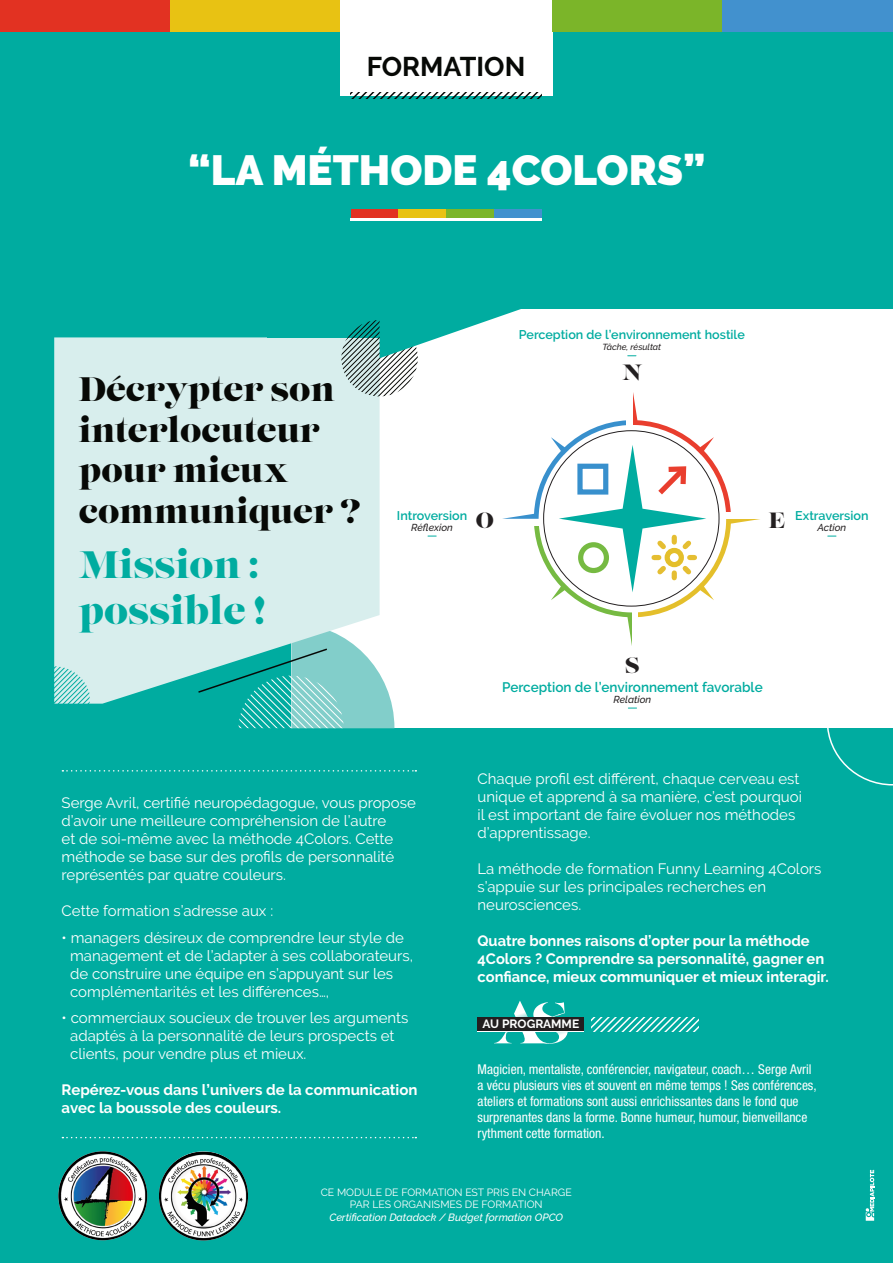
<style>
.page{position:relative;width:893px;height:1263px;background:#00aca0}
.page>*{position:absolute;margin:0;border:0;box-sizing:border-box;transform-origin:0 0}
.t1{font:900 42px "Raleway";color:#fff}
.t2{font:38.1px "Lust";color:#00aca0}
.t3{font:33.9px/40.7px "Lust";color:#070906}
.t4{font:700 27px "Raleway";color:#070906}
.t5{font:22.05px "Lust";color:#231f20}
.t6{font:15px/18px "Raleway";color:#fff}
.t7{font:700 15px/18px "Raleway";color:#fff}
.t8{font:600 13.8px "Raleway";color:#00aca0}
.t9{font:condensed 13.5px/16.2px "Helvetica Neue LT Pro";color:#fff}
.t10{font:600 12.6px "Raleway";color:#00aca0}
.t11{font:700 12px "Raleway";color:#fff}
.t12{font:10.5px "Raleway";color:#fff}
.t13{font:italic 500 10.5px "Raleway";color:#fff}
.t14{font:italic 500 10.05px "Raleway";color:#231f20}
.t15{font:italic 500 8.85px "Raleway";color:#231f20}
</style>
<div class="page">
<div style="left:291px;top:310px;width:602px;height:418px;background:#fff"></div>
<div style="left:340px;top:0;width:212px;height:96px;background:#fff"></div>
<svg style="left:827px;top:728px;width:66px;height:57px"></svg>
<div style="left:54px;top:337px;width:143px;height:367px;background:#d8eeed"></div>
<svg style="left:350px;top:92px;width:192px;height:7px"></svg>
<img style="left:58px;top:1151px;width:89px;height:89px;border-radius:44px">
<img style="left:159px;top:1151px;width:89px;height:89px;border-radius:45px">
<svg style="left:54px;top:666px;width:36px;height:38px"></svg>
<svg style="left:866px;top:1170px;width:8px;height:51px"></svg>
<svg style="left:494px;top:1000px;width:74px;height:44px"></svg>
<svg style="left:591px;top:1017px;width:107px;height:14px"></svg>
<div style="left:477px;top:1017px;width:107px;height:14px;background:#231f20"></div>
<svg style="left:62px;top:770px;width:354px;height:1px"></svg>
<svg style="left:62px;top:1137px;width:354px;height:1px"></svg>
<div style="left:0;top:0;width:170px;height:32px;background:#e23222"></div>
<div style="left:170px;top:0;width:170px;height:32px;background:#e8c213"></div>
<div style="left:552px;top:0;width:171px;height:32px;background:#7bb529"></div>
<div style="left:723px;top:0;width:170px;height:32px;background:#4291ce"></div>
<div style="left:351px;top:210px;width:48px;height:8px;background:#e23222"></div>
<div style="left:399px;top:210px;width:47px;height:8px;background:#e8c213"></div>
<div style="left:446px;top:210px;width:48px;height:8px;background:#7bb529"></div>
<div style="left:494px;top:210px;width:48px;height:8px;background:#4291ce"></div>
<hr style="left:351px;top:218px;width:191px;height:2px;background:#fff">
<svg style="left:197px;top:309px;width:566px;height:419px"></svg>
<p class="t4" style="left:367px;top:51px;width:160px">FORMATION</p>
<p class="t1" style="left:188px;top:146px;width:519px">“LA MÉTHODE 4COLORS”</p>
<p class="t3" style="left:79px;top:371px;width:283px">Décrypter son interlocuteur pour mieux communiquer ?</p>
<p class="t2" style="left:79px;top:542px;width:181px">Mission :</p>
<p class="t2" style="left:79px;top:587px;width:188px">possible !</p>
<p class="t10" style="left:519px;top:328px;width:228px">Perception de l’environnement hostile</p>
<p class="t15" style="left:602px;top:342px;width:60px">Tâche, résultat</p>
<p class="t5" style="left:622px;top:359px;width:21px">N</p>
<p class="t10" style="left:397px;top:508px;width:72px">Introversion</p>
<p class="t14" style="left:411px;top:522px;width:43px">Réflexion</p>
<p class="t5" style="left:476px;top:507px;width:20px">O</p>
<p class="t5" style="left:769px;top:507px;width:18px">E</p>
<p class="t10" style="left:795px;top:508px;width:75px">Extraversion</p>
<p class="t14" style="left:817px;top:522px;width:30px">Action</p>
<p class="t5" style="left:625px;top:652px;width:15px">S</p>
<p class="t8" style="left:502px;top:679px;width:262px">Perception de l’environnement favorable</p>
<p class="t14" style="left:614px;top:694px;width:39px">Relation</p>
<p class="t6" style="left:62px;top:794px;width:356px">Serge Avril, certifié neuropédagogue, vous propose d’avoir une meilleure compréhension de l’autre<br>et de soi-même avec la méthode 4Colors. Cette méthode se base sur des profils de personnalité représentés par quatre couleurs.</p>
<p class="t6" style="left:62px;top:902px;width:213px">Cette formation s’adresse aux :</p>
<p class="t6" style="left:70px;top:928px;width:344px;text-indent:-9px">• managers désireux de comprendre leur style de management et de l’adapter à ses collaborateurs, de construire une équipe en s’appuyant sur les complémentarités et les différences…,</p>
<p class="t6" style="left:70px;top:1009px;width:340px;text-indent:-9px">• commerciaux soucieux de trouver les arguments adaptés à la personnalité de leurs prospects et clients, pour vendre plus et mieux.</p>
<p class="t7" style="left:62px;top:1081px;width:357px">Repérez-vous dans l’univers de la communication avec la boussole des couleurs.</p>
<p class="t6" style="left:477px;top:770px;width:326px">Chaque profil est différent, chaque cerveau est unique et apprend à sa manière, c’est pourquoi il est important de faire évoluer nos méthodes d’apprentissage.</p>
<p class="t6" style="left:477px;top:860px;width:345px">La méthode de formation Funny Learning 4Colors s’appuie sur les principales recherches en neurosciences.</p>
<p class="t7" style="left:477px;top:932px;width:353px">Quatre bonnes raisons d’opter pour la méthode<br>4Colors ? Comprendre sa personnalité, gagner en confiance, mieux communiquer et mieux interagir.</p>
<p class="t11" style="left:483px;top:1017px;width:98px">AU PROGRAMME</p>
<p class="t9" style="left:477px;top:1060px;width:341px">Magicien, mentaliste, conférencier, navigateur, coach… Serge Avril a vécu plusieurs vies et souvent en même temps ! Ses conférences, ateliers et formations sont aussi enrichissantes dans le fond que surprenantes dans la forme. Bonne humeur, humour, bienveillance rythment cette formation.</p>
<p class="t12" style="left:321px;top:1186px;width:252px">CE MODULE DE FORMATION EST PRIS EN CHARGE</p>
<p class="t12" style="left:350px;top:1198px;width:194px">PAR LES ORGANISMES DE FORMATION</p>
<p class="t13" style="left:329px;top:1211px;width:235px">Certification Datadock / Budget formation OPCO</p>
</div>
